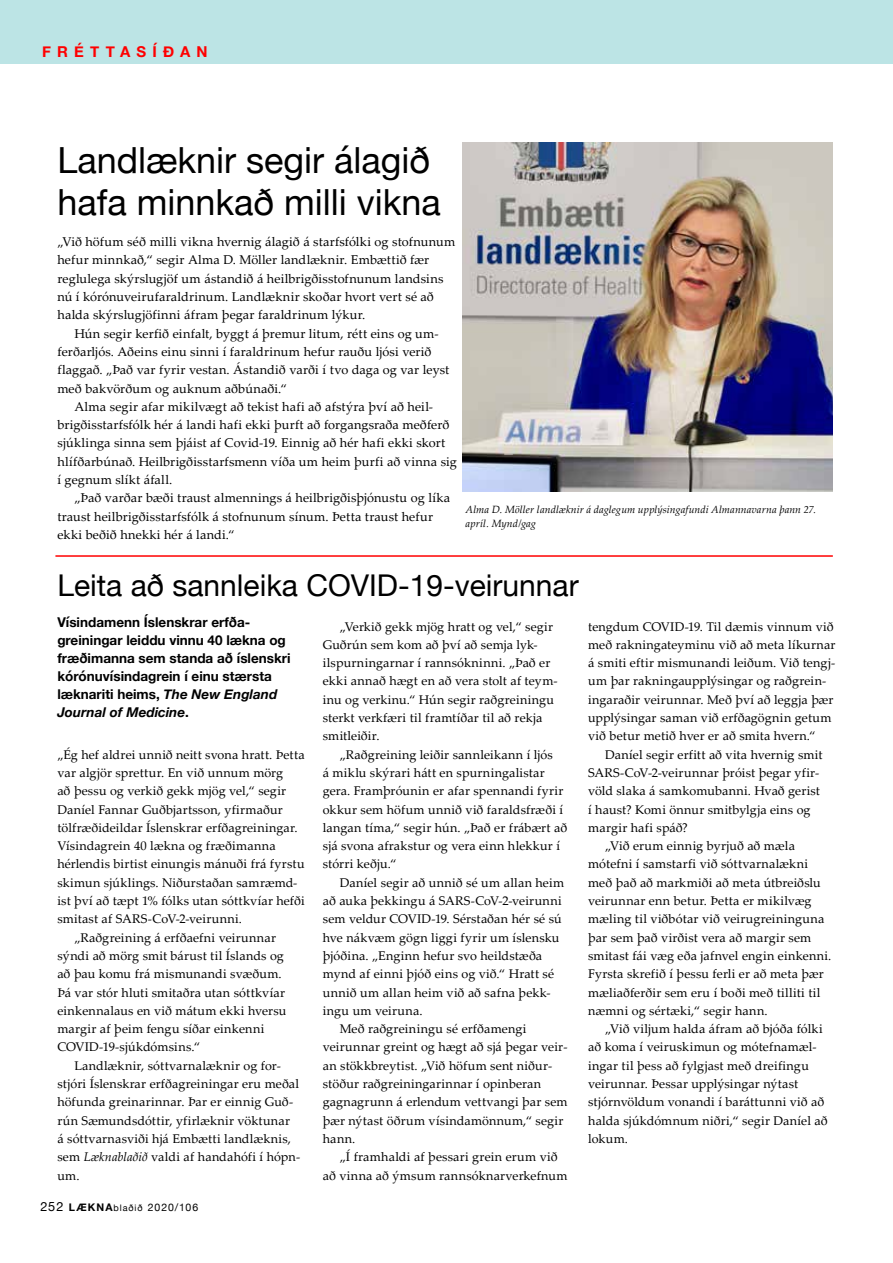
<style>
.page{position:relative;width:893px;height:1263px;background:#fff}
.page>*{position:absolute;margin:0;border:0;box-sizing:border-box;transform-origin:0 0}
.t1{font:36px/42px "Helvetica Neue";color:#000}
.t2{font:30px "Helvetica Neue";color:#000}
.t3{font:700 15px "Helvetica Neue";letter-spacing:.41em;color:#f00}
.t4{font:700 13.5px/18px "Helvetica Neue";color:#000}
.t5{font:12.75px/18.3px "Palatino Linotype";letter-spacing:.01em;color:#000}
.t6{font:12.6px/18.3px "Palatino Linotype";letter-spacing:.015em;color:#000}
.t7{font:italic 10.5px/13.5px "Palatino Linotype";letter-spacing:.01em;color:#000}
.t8{font:10.5px "Helvetica Neue";letter-spacing:.08em;color:#000}
.s1{font-style:italic}
.s2{font-size:12.75px}
.s3{font-weight:700}
.s4{font-size:9px}
</style>
<div class="page">
<div style="left:0;top:0;width:893px;height:64px;background:#bce4e5"></div>
<hr style="left:55px;top:555px;width:778px;height:2px;background:#f00">
<img style="left:463px;top:143px;width:370px;height:348px">
<p class="t3" style="left:42px;top:40px;width:167px">FRÉTTASÍÐAN</p>
<h1 class="t1" style="left:57px;top:141px;width:385px">Landlæknir segir álagið hafa minnkað milli vikna</h1>
<p class="t5" style="left:57px;top:232px;width:400px">„Við höfum séð milli vikna hvernig álagið á starfsfólki og stofnunum hefur minnkað,“ segir Alma D. Möller landlæknir. Embættið fær reglulega skýrslugjöf um ástandið á heilbrigðisstofnunum landsins nú í kórónuveirufaraldrinum. Landlæknir skoðar hvort vert sé að halda skýrslugjöfinni áfram þegar faraldrinum lýkur.</p>
<p class="t5" style="left:57px;top:324px;width:393px;text-indent:17px">Hún segir kerfið einfalt, byggt á þremur litum, rétt eins og um&shy;ferðarljós. Aðeins einu sinni í faraldrinum hefur rauðu ljósi verið flaggað. „Það var fyrir vestan. Ástandið varði í tvo daga og var leyst með bakvörðum og auknum aðbúnaði.“</p>
<p class="t5" style="left:57px;top:397px;width:401px;text-indent:17px">Alma segir afar mikilvægt að tekist hafi að afstýra því að heil&shy;brigðisstarfsfólk hér á landi hafi ekki þurft að forgangsraða meðferð sjúklinga sinna sem þjáist af Covid-19. Einnig að hér hafi ekki skort hlífðarbúnað. Heilbrigðisstarfsmenn víða um heim þurfi að vinna sig í gegnum slíkt áfall.</p>
<p class="t5" style="left:57px;top:488px;width:394px;text-indent:17px">„Það varðar bæði traust almennings á heilbrigðisþjónustu og líka traust heilbrigðisstarfsfólk á stofnunum sínum. Þetta traust hefur ekki beðið hnekki hér á landi.“</p>
<p class="t7" style="left:466px;top:502px;width:352px">Alma D. Möller landlæknir á daglegum upplýsingafundi Almannavarna þann 27. apríl. Mynd/gag</p>
<h2 class="t2" style="left:57px;top:563px;width:523px">Leita að sannleika COVID-19-veirunnar</h2>
<p class="t4" style="left:57px;top:613px;width:235px">Vísindamenn Íslenskrar erfða&shy;greiningar leiddu vinnu 40 lækna og fræðimanna sem standa að íslenskri kórónuvísindagrein í einu stærsta læknariti heims, <span class="s1">The New England<br>Journal of Medicine</span>.</p>
<p class="t6" style="left:57px;top:745px;width:249px">„Ég hef aldrei unnið neitt svona hratt. Þetta</p>
<p class="t6" style="left:57px;top:763px;width:227px">var algjör sprettur. En við unnum mörg</p>
<p class="t6" style="left:57px;top:781px;width:230px">að þessu og verkið gekk mjög vel,“ segir</p>
<p class="t6" style="left:57px;top:800px;width:227px">Daníel Fannar Guðbjartsson, yfirmaður</p>
<p class="t6" style="left:57px;top:818px;width:242px">tölfræðideildar Íslenskrar erfðagreiningar.</p>
<p class="t6" style="left:57px;top:836px;width:220px">Vísindagrein 40 lækna og fræðimanna</p>
<p class="t6" style="left:57px;top:854px;width:249px">hérlendis birtist einungis mánuði frá fyrstu</p>
<p class="t6" style="left:57px;top:873px;width:242px">skimun sjúklings. Niðurstaðan samræmd-</p>
<p class="t6" style="left:57px;top:891px;width:249px">ist því að tæpt 1% fólks utan sóttkvíar hefði</p>
<p class="t6" style="left:57px;top:909px;width:186px">smitast af SARS-CoV-2-veirunni.</p>
<p class="t6" style="left:74px;top:928px;width:203px">„Raðgreining á erfðaefni veirunnar</p>
<p class="t6" style="left:57px;top:946px;width:228px">sýndi að mörg smit bárust til Íslands og</p>
<p class="t6" style="left:57px;top:964px;width:226px">að þau komu frá mismunandi svæðum.</p>
<p class="t6" style="left:57px;top:983px;width:229px">Þá var stór hluti smitaðra utan sóttkvíar</p>
<p class="t6" style="left:57px;top:1001px;width:231px">einkennalaus en við mátum ekki hversu</p>
<p class="t6" style="left:57px;top:1019px;width:208px">margir af þeim fengu síðar einkenni</p>
<p class="t6" style="left:57px;top:1037px;width:144px">COVID-19-sjúkdómsins.“</p>
<p class="t6" style="left:74px;top:1056px;width:208px">Landlæknir, sóttvarnalæknir og for-</p>
<p class="t6" style="left:57px;top:1074px;width:243px">stjóri Íslenskrar erfðagreiningar eru meðal</p>
<p class="t6" style="left:57px;top:1092px;width:237px">höfunda greinarinnar. Þar er einnig Guð-</p>
<p class="t6" style="left:57px;top:1111px;width:234px">rún Sæmundsdóttir, yfirlæknir vöktunar</p>
<p class="t6" style="left:57px;top:1129px;width:235px">á sóttvarnasviði hjá Embætti landlæknis,</p>
<p class="t6" style="left:57px;top:1147px;width:244px">sem <span class="s1">Læknablaðið</span> valdi af handahófi í hópn-</p>
<p class="t6" style="left:57px;top:1166px;width:24px">um.</p>
<p class="t8" style="left:40px;top:1200px;width:159px"><span class="s2">252</span> <span class="s3">LÆKNA</span><span class="s4">blaðið</span> 2020/106</p>
<p class="t6" style="left:323px;top:617px;width:236px;text-indent:17px">„Verkið gekk mjög hratt og vel,“ segir Guðrún sem kom að því að semja lyk&shy;ilspurningarnar í rannsókninni. „Það er ekki annað hægt en að vera stolt af teym&shy;inu og verkinu.“ Hún segir raðgreiningu sterkt verkfæri til framtíðar til að rekja smitleiðir.</p>
<p class="t6" style="left:323px;top:745px;width:246px;text-indent:17px">„Raðgreining leiðir sannleikann í ljós<br>á miklu skýrari hátt en spurningalistar gera. Framþróunin er afar spennandi fyrir okkur sem höfum unnið við faraldsfræði í langan tíma,“ segir hún. „Það er frábært að sjá svona afrakstur og vera einn hlekkur í stórri keðju.“</p>
<p class="t6" style="left:340px;top:873px;width:226px">Daníel segir að unnið sé um allan heim</p>
<p class="t6" style="left:323px;top:891px;width:241px">að auka þekkingu á SARS-CoV-2-veirunni</p>
<p class="t6" style="left:323px;top:909px;width:241px">sem veldur COVID-19. Sérstaðan hér sé sú</p>
<p class="t6" style="left:323px;top:928px;width:238px">hve nákvæm gögn liggi fyrir um íslensku</p>
<p class="t6" style="left:323px;top:946px;width:221px">þjóðina. „Enginn hefur svo heildstæða</p>
<p class="t6" style="left:323px;top:964px;width:233px">mynd af einni þjóð eins og við.“ Hratt sé</p>
<p class="t6" style="left:323px;top:982px;width:229px">unnið um allan heim við að safna þekk-</p>
<p class="t6" style="left:323px;top:1001px;width:101px">ingu um veiruna.</p>
<p class="t6" style="left:340px;top:1019px;width:188px">Með raðgreiningu sé erfðamengi</p>
<p class="t6" style="left:323px;top:1037px;width:246px">veirunnar greint og hægt að sjá þegar veir-</p>
<p class="t6" style="left:323px;top:1056px;width:231px">an stökkbreytist. „Við höfum sent niður-</p>
<p class="t6" style="left:323px;top:1074px;width:220px">stöður raðgreiningarinnar í opinberan</p>
<p class="t6" style="left:323px;top:1092px;width:246px">gagnagrunn á erlendum vettvangi þar sem</p>
<p class="t6" style="left:323px;top:1111px;width:242px">þær nýtast öðrum vísindamönnum,“ segir</p>
<p class="t6" style="left:323px;top:1129px;width:34px">hann.</p>
<p class="t6" style="left:340px;top:1147px;width:219px">„Í framhaldi af þessari grein erum við</p>
<p class="t6" style="left:323px;top:1166px;width:246px">að vinna að ýmsum rannsóknarverkefnum</p>
<p class="t6" style="left:588px;top:617px;width:249px">tengdum COVID-19. Til dæmis vinnum við með rakningateyminu við að meta líkurnar á smiti eftir mismunandi leiðum. Við tengj&shy;um þar rakningaupplýsingar og raðgrein&shy;ingaraðir veirunnar. Með því að leggja þær upplýsingar saman við erfðagögnin getum við betur metið hver er að smita hvern.“</p>
<p class="t6" style="left:605px;top:745px;width:219px">Daníel segir erfitt að vita hvernig smit</p>
<p class="t6" style="left:588px;top:763px;width:233px">SARS-CoV-2-veirunnar þróist þegar yfir-</p>
<p class="t6" style="left:588px;top:781px;width:233px">völd slaka á samkomubanni. Hvað gerist</p>
<p class="t6" style="left:588px;top:800px;width:224px">í haust? Komi önnur smitbylgja eins og</p>
<p class="t6" style="left:588px;top:818px;width:101px">margir hafi spáð?</p>
<p class="t6" style="left:605px;top:836px;width:191px">„Við erum einnig byrjuð að mæla</p>
<p class="t6" style="left:588px;top:854px;width:221px">mótefni í samstarfi við sóttvarnalækni</p>
<p class="t6" style="left:588px;top:873px;width:234px">með það að markmiði að meta útbreiðslu</p>
<p class="t6" style="left:588px;top:891px;width:225px">veirunnar enn betur. Þetta er mikilvæg</p>
<p class="t6" style="left:588px;top:909px;width:238px">mæling til viðbótar við veirugreininguna</p>
<p class="t6" style="left:588px;top:928px;width:225px">þar sem það virðist vera að margir sem</p>
<p class="t6" style="left:588px;top:946px;width:245px">smitast fái væg eða jafnvel engin einkenni.</p>
<p class="t6" style="left:588px;top:964px;width:237px">Fyrsta skrefið í þessu ferli er að meta þær</p>
<p class="t6" style="left:588px;top:982px;width:234px">mæliaðferðir sem eru í boði með tilliti til</p>
<p class="t6" style="left:588px;top:1001px;width:181px">næmni og sértæki,“ segir hann.</p>
<p class="t6" style="left:605px;top:1019px;width:219px">„Við viljum halda áfram að bjóða fólki</p>
<p class="t6" style="left:588px;top:1037px;width:230px">að koma í veiruskimun og mótefnamæl-</p>
<p class="t6" style="left:588px;top:1056px;width:222px">ingar til þess að fylgjast með dreifingu</p>
<p class="t6" style="left:588px;top:1074px;width:211px">veirunnar. Þessar upplýsingar nýtast</p>
<p class="t6" style="left:588px;top:1092px;width:238px">stjórnvöldum vonandi í baráttunni við að</p>
<p class="t6" style="left:588px;top:1111px;width:241px">halda sjúkdómnum niðri,“ segir Daníel að</p>
<p class="t6" style="left:588px;top:1129px;width:41px">lokum.</p>
</div>
